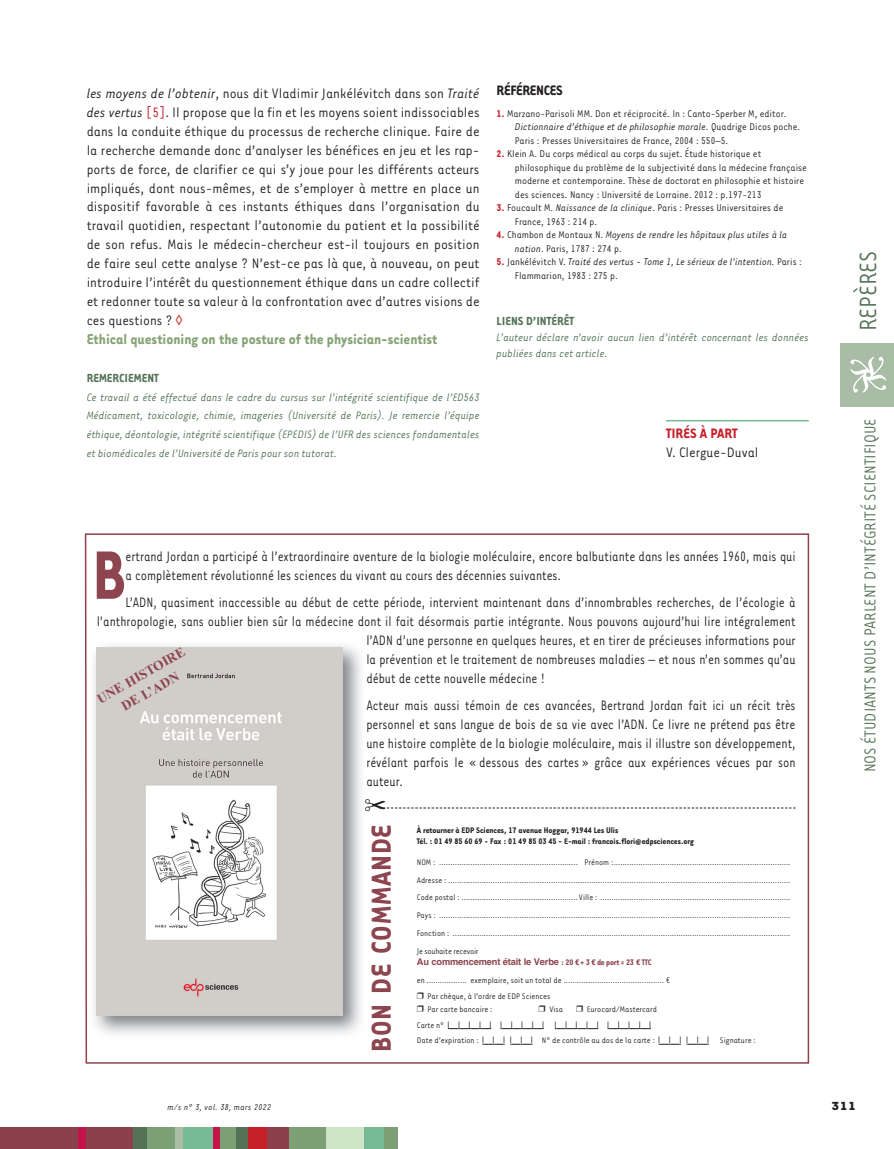
<style>
.page{position:relative;width:894px;height:1149px;background:#fff}
.page>*{position:absolute;margin:0;border:0;box-sizing:border-box;transform-origin:0 0}
.t1{font:700 78.75px "Tarzana Narrow";color:#8d454f;scale:.9 1}
.t2{font:700 31.5px "Tarzana Narrow";letter-spacing:.025em;color:#8d454f}
.t3{font:27px "Tarzana Narrow";color:#537256}
.t4{font:18px "Tarzana Narrow";color:#537256}
.t5{font:700 16.5px "Tarzana Narrow";color:#86a375}
.t6{font:15.75px/18.9px "Tarzana Narrow";color:#231f20;scale:.9 1}
.t7{font:15.75px/18.9px "Tarzana Narrow";color:#231f20;text-align:justify}
.t8{font:700 15.75px "Tarzana Narrow";letter-spacing:-.02em;color:#231f20}
.t9{font:700 15.75px "Tarzana Narrow";color:#c61f28}
.t10{font:700 13.5px "Tarzana Narrow";color:#537256}
.t11{font:700 13.5px/18.6px "Times New Roman";color:#8d454f;text-align:center}
.t12{font:700 13.5px "Tarzana Wide";color:#231f20}
.t13{font:italic 12.45px/18.9px "Tarzana Narrow";color:#537256}
.t14{font:11.25px/13.5px "Tarzana Narrow";color:#231f20}
.t15{font:italic 11.25px/13.5px "Tarzana Narrow";color:#231f20}
.t16{font:italic 9.75px "Tarzana Narrow";letter-spacing:.025em;color:#231f20}
.t17{font:9.3px/17.9px "Tarzana Narrow";color:#231f20}
.t18{font:700 9.3px/10.9px "Tarzana Narrow";color:#231f20}
.t19{font:700 9.3px "Helvetica";letter-spacing:-.02em;color:#8d454f}
.s1{font-style:italic}
.s2{color:#c11527}
.s3{font-weight:700;color:#c61f28}
.s4{font-weight:700;font-style:normal;color:#c61f28}
.s5{font-style:normal}
.s6{font-family:"Tarzana Narrow"}
</style>
<div class="page">
<div style="left:0;top:1127px;width:134px;height:21px;background:#8a414c"></div>
<div style="left:235px;top:1127px;width:13px;height:21px;background:#537256"></div>
<div style="left:78px;top:1127px;width:7px;height:21px;background:#c4144a"></div>
<div style="left:133px;top:1127px;width:22px;height:21px;background:#537256"></div>
<div style="left:147px;top:1127px;width:30px;height:21px;background:#7d9f76"></div>
<div style="left:175px;top:1127px;width:9px;height:21px;background:#a8bca6"></div>
<div style="left:183px;top:1127px;width:30px;height:21px;background:#76ba96"></div>
<div style="left:217px;top:1127px;width:19px;height:21px;background:#7d9f76"></div>
<div style="left:213px;top:1127px;width:6px;height:21px;background:#c4144a"></div>
<div style="left:248px;top:1127px;width:27px;height:21px;background:#c61f28"></div>
<div style="left:287px;top:1127px;width:39px;height:21px;background:#7d9f76"></div>
<div style="left:267px;top:1127px;width:21px;height:21px;background:#8a414c"></div>
<div style="left:326px;top:1127px;width:38px;height:21px;background:#cee6c6"></div>
<div style="left:364px;top:1127px;width:20px;height:21px;background:#76ba96"></div>
<div style="left:383px;top:1127px;width:14px;height:21px;background:#7d9f76"></div>
<div style="left:840px;top:342px;width:53px;height:64px;background:#a8bca6"></div>
<svg style="left:850px;top:357px;width:35px;height:35px"></svg>
<hr style="left:665px;top:420px;width:143px;height:1px;background:#76ba96">
<svg style="left:84px;top:533px;width:725px;height:531px"></svg>
<svg style="left:365px;top:799px;width:430px;height:12px"></svg>
<p class="t7" style="left:87px;top:83px;width:394px"><span class="s1">les moyens de l’obtenir</span>, nous dit Vladimir Jankélévitch dans son <span class="s1">Traité des vertus</span> <span class="s2">[5]</span>. Il propose que la fin et les moyens soient indissociables dans la conduite éthique du processus de recherche clinique. Faire de la recherche demande donc d’analyser les bénéfices en jeu et les rap&shy;ports de force, de clarifier ce qui s’y joue pour les différents acteurs impliqués, dont nous-mêmes, et de s’employer à mettre en place un dispositif favorable à ces instants éthiques dans l’organisation du travail quotidien, respectant l’autonomie du patient et la possibilité de son refus. Mais le médecin-chercheur est-il toujours en position de faire seul cette analyse ? N’est-ce pas là que, à nouveau, on peut introduire l’intérêt du questionnement éthique dans un cadre collectif et redonner toute sa valeur à la confrontation avec d’autres visions de ces questions ?</p>
<h3 class="t5" style="left:87px;top:328px;width:352px">Ethical questioning on the posture of the physician-scientist</h3>
<h3 class="t10" style="left:87px;top:369px;width:74px">REMERCIEMENT</h3>
<p class="t13" style="left:87px;top:387px;width:394px;text-align:justify">Ce travail a été effectué dans le cadre du cursus sur l’intégrité scientifique de l’ED563<br>Médicament, toxicologie, chimie, imageries (Université de Paris). Je remercie l’équipe éthique, déontologie, intégrité scientifique (EPEDIS) de l’UFR des sciences fondamentales et biomédicales de l’Université de Paris pour son tutorat.</p>
<h3 class="t8" style="left:496px;top:80px;width:68px">RÉFÉRENCES</h3>
<p class="t14" style="left:514px;top:106px;width:286px;text-indent:-18px"><span class="s3">1.</span> Marzano-Parisoli MM. Don et réciprocité. In : Canto-Sperber M, editor.<br><span class="s1">Dictionnaire d’éthique et de philosophie morale</span>. Quadrige Dicos poche.<br>Paris : Presses Universitaires de France, 2004 : 550–5.</p>
<p class="t14" style="left:514px;top:146px;width:293px;text-indent:-18px"><span class="s3">2.</span> Klein A. Du corps médical au corps du sujet. Étude historique et philosophique du problème de la subjectivité dans la médecine française moderne et contemporaine. Thèse de doctorat en philosophie et histoire des sciences. Nancy : Université de Lorraine. 2012 : p.197-213</p>
<p class="t14" style="left:514px;top:200px;width:270px;text-indent:-18px"><span class="s3">3.</span> Foucault M. <span class="s1">Naissance de la clinique</span>. Paris : Presses Universitaires de<br>France, 1963 : 214 p.</p>
<p class="t15" style="left:514px;top:227px;width:274px;text-indent:-18px"><span class="s4">4.</span> <span class="s5">Chambon de Montaux N.</span> Moyens de rendre les hôpitaux plus utiles à la nation<span class="s5">. Paris, 1787 : 274 p.</span></p>
<p class="t15" style="left:514px;top:254px;width:288px;text-indent:-18px"><span class="s4">5.</span> <span class="s5">Jankélévitch V.</span> Traité des vertus - Tome 1, Le sérieux de l’intention. <span class="s5">Paris :<br>Flammarion, 1983 : 275 p.</span></p>
<h3 class="t10" style="left:496px;top:312px;width:79px">LIENS D’INTÉRÊT</h3>
<h3 class="t13" style="left:496px;top:328px;width:313px;line-height:15.9px">L’auteur déclare n’avoir aucun lien d’intérêt concernant les données publiées dans cet article.</h3>
<h3 class="t9" style="left:665px;top:424px;width:73px">TIRÉS À PART</h3>
<h3 class="t7" style="left:665px;top:442px;width:94px">V. Clergue-Duval</h3>
<h1 class="t1" style="left:92px;top:525px;width:38px">B</h1>
<h3 class="t6" style="left:126px;top:546px;width:745px">ertrand Jordan a participé à l’extraordinaire aventure de la biologie moléculaire, encore balbutiante dans les années 1960, mais qui a complètement révolutionné les sciences du vivant au cours des décennies suivantes.</h3>
<h3 class="t6" style="left:126px;top:592px;width:745px">L’ADN, quasiment inaccessible au début de cette période, intervient maintenant dans d’innombrables recherches, de l’écologie à</h3>
<h3 class="t6" style="left:97px;top:611px;width:777px">l’anthropologie, sans oublier bien sûr la médecine dont il fait désormais partie intégrante. Nous pouvons aujourd’hui lire intégralement</h3>
<h3 class="t6" style="left:366px;top:630px;width:478px">l’ADN d’une personne en quelques heures, et en tirer de précieuses informations pour</h3>
<h3 class="t6" style="left:366px;top:649px;width:478px">la prévention et le traitement de nombreuses maladies – et nous n’en sommes qu’au</h3>
<h3 class="t6" style="left:366px;top:668px;width:200px">début de cette nouvelle médecine !</h3>
<p class="t6" style="left:366px;top:695px;width:478px;text-align:justify">Acteur mais aussi témoin de ces avancées, Bertrand Jordan fait ici un récit très personnel et sans langue de bois de sa vie avec l’ADN. Ce livre ne prétend pas être une histoire complète de la biologie moléculaire, mais il illustre son développement, révélant parfois le « dessous des cartes » grâce aux expériences vécues par son auteur.</p>
<h2 class="t2" style="left:361px;top:1051px;width:229px;rotate:-90deg">BON DE COMMANDE</h2>
<h3 class="t11" style="left:93px;top:691px;width:101px;rotate:-30deg">UNE HISTOIRE<br>DE L’ADN</h3>
<p class="t18" style="left:416px;top:824px;width:278px">À retourner à EDP Sciences, 17 avenue Hoggar, 91944 Les Ulis<br>Tél. : 01 49 85 60 69 - Fax : 01 49 85 03 45 - E-mail : francois.flori@edpsciences.org</p>
<p class="t17" style="left:416px;top:852px;width:375px">NOM : .............................................................. Prénom : ...............................................................................</p>
<p class="t17" style="left:416px;top:888px;width:375px;text-align:justify">Code postal : .................................................... Ville : .....................................................................................<br>Pays : .............................................................................................................................................................<br>Fonction : .......................................................................................................................................................<br>Je souhaite recevoir</p>
<p class="t19" style="left:416px;top:956px;width:236px">Au commencement était le Verbe <span class="s6">: 20 € + 3 € de port = 23 € TTC</span></p>
<p class="t17" style="left:416px;top:971px;width:254px;line-height:15.6px">en .................. exemplaire, soit un total de ............................................. € ❒ Par chèque, à l’ordre de EDP Sciences</p>
<p class="t17" style="left:416px;top:999px;width:77px">❒ Par carte bancaire :</p>
<p class="t17" style="left:538px;top:999px;width:26px">❒ Visa</p>
<p class="t17" style="left:416px;top:1000px;width:340px;line-height:15.6px;text-indent:159px">❒ Eurocard/Mastercard<br>Carte n° ❘ ❘ ❘ ❘ ❘ ❘ ❘ ❘ ❘ ❘ ❘ ❘ ❘ ❘ ❘ ❘ ❘ ❘ ❘ ❘<br>Date d’expiration : ❘ ❘ ❘ ❘ ❘ ❘ N° de contrôle au dos de la carte : ❘ ❘ ❘ ❘ ❘ ❘ Signature :</p>
<h3 class="t3" style="left:851px;top:331px;width:82px;rotate:-90deg">REPÈRES</h3>
<h3 class="t4" style="left:858px;top:772px;width:355px;rotate:-90deg">NOS ÉTUDIANTS NOUS PARLENT D’INTÉGRITÉ SCIENTIFIQUE</h3>
<p class="t16" style="left:167px;top:1100px;width:105px">m/s n° 3, vol. 38, mars 2022</p>
<h3 class="t12" style="left:830px;top:1097px;width:26px">311</h3>
</div>
